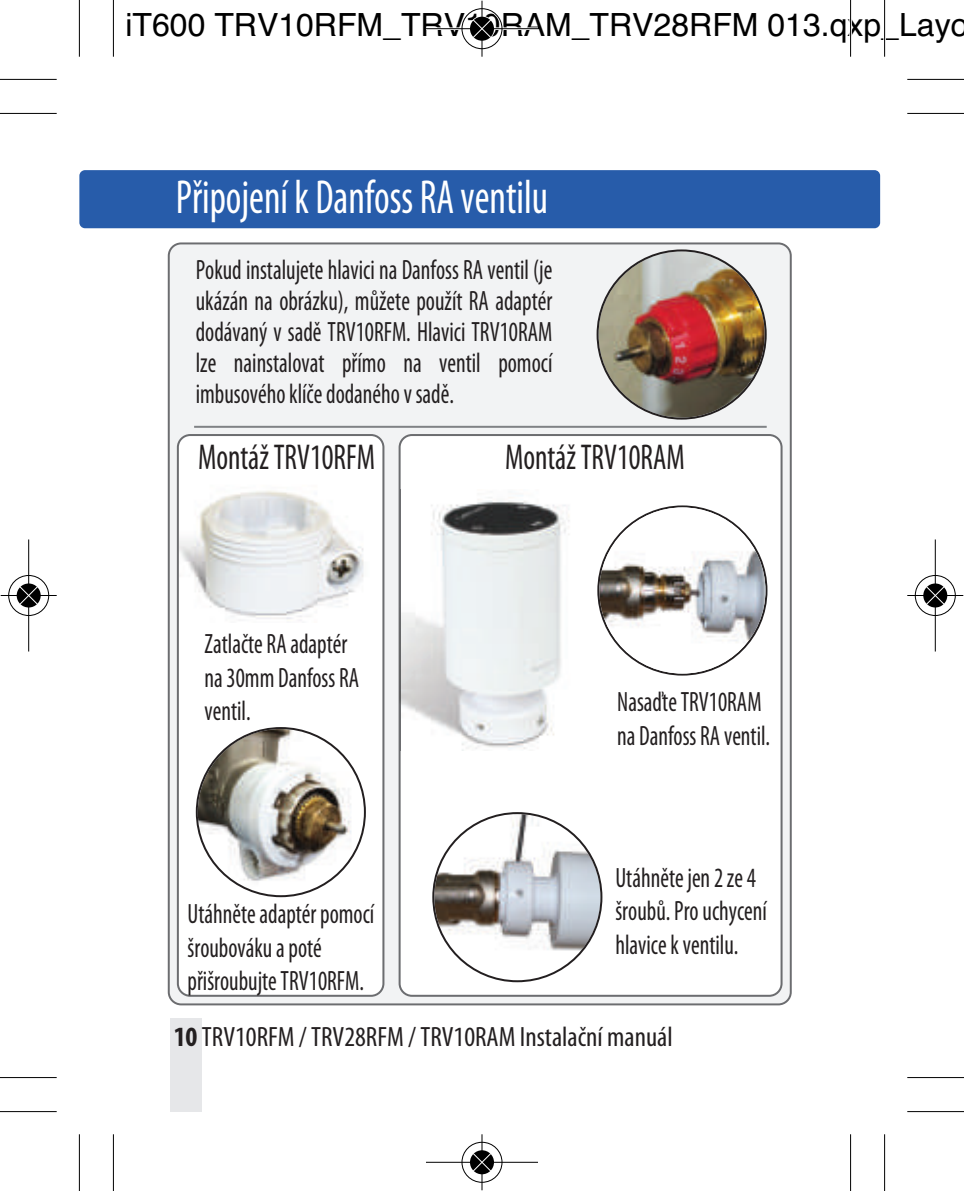
<style>
.page{position:relative;width:964px;height:1191px;background:#fff}
.page>*{position:absolute;margin:0;border:0;box-sizing:border-box;transform-origin:0 0}
.t1{font:condensed 48px "Myriad Pro";color:#fff;scale:.85 1}
.t2{font:condensed 36px "Myriad Pro";color:#231f20;scale:.85 1}
.t3{font:32px "Helvetica";color:#000}
.t4{font:condensed 28px/33.6px "Myriad Pro";color:#231f20;scale:.85 1}
.t5{font:condensed 28px "Myriad Pro";color:#231f20}
.s1{font-weight:700}
</style>
<div class="page">
<div style="left:170px;top:244px;width:620px;height:759px;background:#f2f3f4;border-radius:11px"></div>
<div style="left:168px;top:242px;width:624px;height:763px;border:4px solid #6c6d70;border-radius:13px"></div>
<div style="left:401px;top:436px;width:379px;height:558px;background:#fff;border-radius:11px"></div>
<div style="left:399px;top:434px;width:383px;height:562px;border:4px solid #6c6d70;border-radius:13px"></div>
<div style="left:179px;top:436px;width:203px;height:558px;background:#fff;border-radius:11px"></div>
<div style="left:177px;top:434px;width:207px;height:562px;border:4px solid #6c6d70;border-radius:13px"></div>
<img style="left:598px;top:251px;width:167px;height:166px;border-radius:50%">
<div style="left:596px;top:249px;width:171px;height:170px;border:4px solid #231f20;border-radius:50%"></div>
<img style="left:198px;top:729px;width:166px;height:166px;border-radius:50%">
<div style="left:196px;top:727px;width:170px;height:170px;border:4px solid #231f20;border-radius:50%"></div>
<hr style="left:194px;top:426px;width:573px;height:2px;background:#808285">
<img style="left:180px;top:483px;width:184px;height:140px">
<img style="left:434px;top:814px;width:166px;height:166px;border-radius:50%">
<div style="left:432px;top:812px;width:170px;height:170px;border:4px solid #231f20;border-radius:50%"></div>
<img style="left:599px;top:507px;width:166px;height:166px">
<div style="left:79px;top:170px;width:801px;height:58px;background:#275caa;border-radius:6px"></div>
<img style="left:399px;top:489px;width:171px;height:261px">
<div style="left:170px;top:1018px;width:32px;height:93px;background:#e6e7e9"></div>
<hr style="left:113px;top:0;width:1px;height:57px;background:#000">
<hr style="left:0;top:113px;width:57px;height:1px;background:#000">
<hr style="left:850px;top:0;width:1px;height:57px;background:#000">
<hr style="left:907px;top:113px;width:57px;height:1px;background:#000">
<hr style="left:113px;top:1134px;width:1px;height:57px;background:#000">
<hr style="left:0;top:1076px;width:57px;height:2px;background:#000">
<hr style="left:850px;top:1134px;width:1px;height:57px;background:#000">
<hr style="left:907px;top:1076px;width:57px;height:2px;background:#000">
<hr style="left:79px;top:0;width:1px;height:57px;background:#000">
<hr style="left:0;top:79px;width:57px;height:1px;background:#000">
<hr style="left:884px;top:0;width:1px;height:57px;background:#000">
<hr style="left:907px;top:79px;width:57px;height:1px;background:#000">
<hr style="left:79px;top:1134px;width:1px;height:57px;background:#000">
<hr style="left:0;top:1110px;width:57px;height:2px;background:#000">
<hr style="left:884px;top:1134px;width:1px;height:57px;background:#000">
<hr style="left:907px;top:1110px;width:57px;height:2px;background:#000">
<div style="left:461px;top:7px;width:42px;height:43px;border:3px solid #fff;border-radius:50%"></div>
<svg style="left:469px;top:16px;width:26px;height:25px"></svg>
<hr style="left:426px;top:28px;width:112px;height:1px;background:#000">
<hr style="left:481px;top:1px;width:2px;height:56px;background:#000">
<div style="left:461px;top:8px;width:41px;height:41px;border:1px solid #000;border-radius:50%"></div>
<svg style="left:470px;top:17px;width:24px;height:24px"></svg>
<svg style="left:472px;top:19px;width:20px;height:20px"></svg>
<div style="left:461px;top:1141px;width:42px;height:42px;border:3px solid #fff;border-radius:50%"></div>
<svg style="left:469px;top:1149px;width:26px;height:26px"></svg>
<hr style="left:426px;top:1161px;width:112px;height:2px;background:#000">
<hr style="left:481px;top:1134px;width:2px;height:56px;background:#000">
<div style="left:461px;top:1141px;width:41px;height:41px;border:1px solid #000;border-radius:50%"></div>
<svg style="left:470px;top:1150px;width:24px;height:24px"></svg>
<svg style="left:472px;top:1152px;width:20px;height:20px"></svg>
<div style="left:7px;top:574px;width:43px;height:43px;border:3px solid #fff;border-radius:50%"></div>
<svg style="left:16px;top:582px;width:25px;height:26px"></svg>
<hr style="left:28px;top:539px;width:1px;height:112px;background:#000">
<hr style="left:1px;top:595px;width:56px;height:1px;background:#000">
<div style="left:8px;top:575px;width:41px;height:41px;border:1px solid #000;border-radius:50%"></div>
<svg style="left:17px;top:583px;width:24px;height:24px"></svg>
<svg style="left:19px;top:585px;width:20px;height:20px"></svg>
<div style="left:914px;top:574px;width:42px;height:43px;border:3px solid #fff;border-radius:50%"></div>
<svg style="left:922px;top:582px;width:26px;height:26px"></svg>
<hr style="left:934px;top:539px;width:2px;height:112px;background:#000">
<hr style="left:907px;top:595px;width:56px;height:1px;background:#000">
<div style="left:915px;top:575px;width:41px;height:41px;border:1px solid #000;border-radius:50%"></div>
<svg style="left:923px;top:583px;width:24px;height:24px"></svg>
<svg style="left:925px;top:585px;width:20px;height:20px"></svg>
<p class="t3" style="left:125px;top:6px;width:845px">iT600 TRV10RFM_TRV10RAM_TRV28RFM 013.qxp_Layo</p>
<h1 class="t1" style="left:176px;top:168px;width:439px">Připojení k Danfoss RA ventilu</h1>
<p class="t4" style="left:196px;top:254px;width:421px;line-height:30.8px;text-align:justify">Pokud instalujete hlavici na Danfoss RA ventil (je ukázán na obrázku), můžete použít RA adaptér dodávaný v sadě TRV10RFM. Hlavici TRV10RAM lze nainstalovat přímo na ventil pomocí imbusového klíče dodaného v sadě.</p>
<p class="t2" style="left:198px;top:435px;width:210px">Montáž TRV10RFM</p>
<p class="t2" style="left:505px;top:435px;width:213px">Montáž TRV10RAM</p>
<p class="t4" style="left:204px;top:627px;width:183px">Zatlačte RA adaptér na 30mm Danfoss RA ventil.</p>
<p class="t4" style="left:188px;top:896px;width:221px">Utáhněte adaptér pomocí šroubováku a poté přišroubujte TRV10RFM.</p>
<p class="t4" style="left:617px;top:685px;width:181px">Nasaďte TRV10RAM na Danfoss RA ventil.</p>
<p class="t4" style="left:615px;top:860px;width:180px">Utáhněte jen 2 ze 4 šroubů. Pro uchycení hlavice k ventilu.</p>
<p class="t5" style="left:174px;top:1020px;width:500px"><span class="s1">10</span> TRV10RFM / TRV28RFM / TRV10RAM Instalační manuál</p>
</div>
